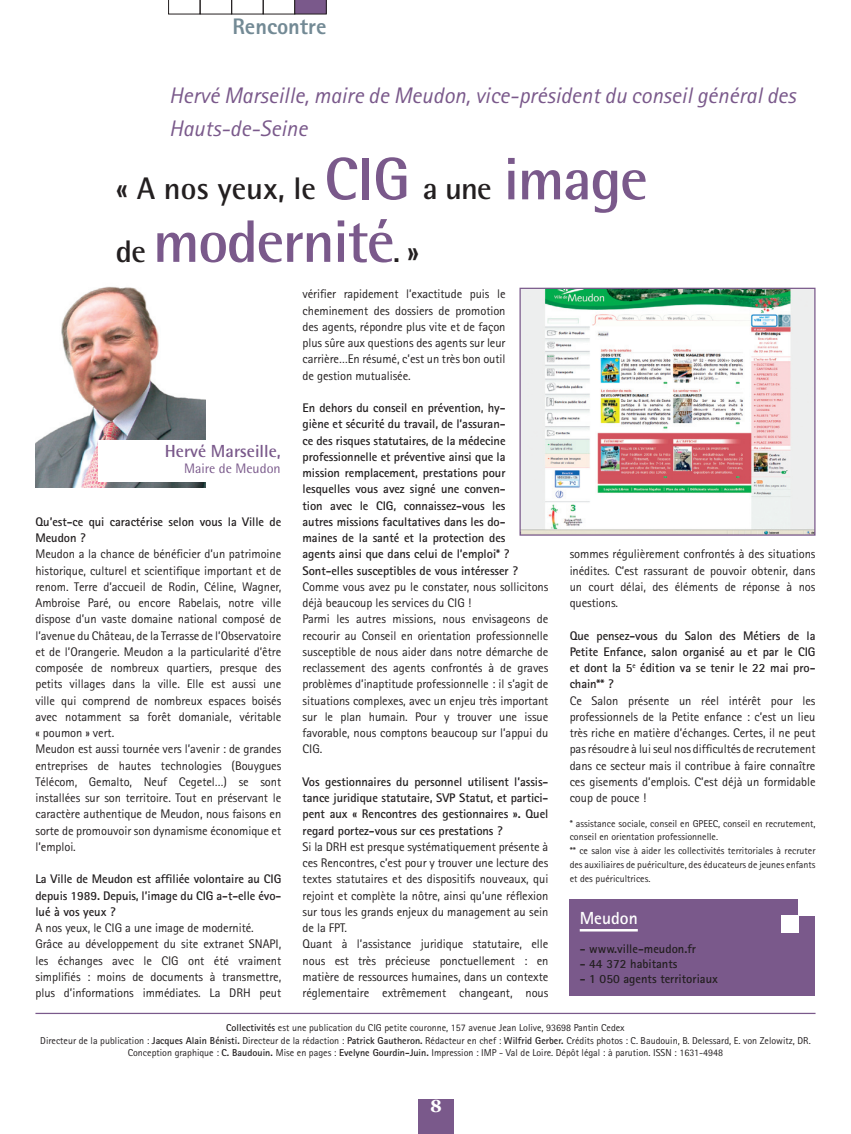
<style>
.page{position:relative;width:851px;height:1134px;background:#fff}
.page>*{position:absolute;margin:0;border:0;box-sizing:border-box;transform-origin:0 0}
.t1{font:700 60px "Rotis Semi Sans";letter-spacing:-.025em;color:#7a598b}
.t2{font:700 31.25px "Rotis Semi Sans";color:#231f20}
.t3{font:italic 22.5px/32.5px "Rotis Sans Serif";color:#7a598b}
.t4{font:800 22.5px "Rotis Sans Serif";color:#738a95}
.t5{font:700 17.5px "Rotis Semi Sans";color:#7a598b}
.t6{font:700 17.5px "Rotis Sans Serif";color:#fff}
.t7{font:13.75px "Rotis Semi Sans";color:#7a598b}
.t8{font:12.5px/16.2px "Rotis Sans Serif";letter-spacing:-.005em;color:#231f20}
.t9{font:700 12.5px/16.2px "Rotis Sans Serif";letter-spacing:-.005em;color:#231f20;text-align:justify}
.t10{font:10px/13.8px "Rotis Sans Serif";color:#231f20;text-align:center}
.s1{font-size:60px;color:#7a598b}
.s2{font-size:31.25px;color:#231f20}
.s3{font-weight:700}
</style>
<div class="page">
<svg style="left:168px;top:0;width:158px;height:14px"></svg>
<div style="left:418px;top:1099px;width:35px;height:35px;background:#7a598b"></div>
<div style="left:569px;top:899px;width:245px;height:96px;background:#7a598b"></div>
<hr style="left:579px;top:929px;width:58px;height:2px;background:#fff">
<div style="left:781px;top:916px;width:17px;height:17px;background:#fff"></div>
<div style="left:798px;top:899px;width:17px;height:17px;background:#fff"></div>
<img style="left:35px;top:286px;width:170px;height:201px">
<div style="left:99px;top:440px;width:185px;height:41px;background:#fff"></div>
<hr style="left:35px;top:1013px;width:780px;height:1px;background:#7a598b">
<img style="left:521px;top:290px;width:292px;height:244px">
<div style="left:519px;top:288px;width:296px;height:248px;border:1px solid #7a598b"></div>
<h3 class="t4" style="left:232px;top:12px;width:96px">Rencontre</h3>
<h3 class="t3" style="left:169px;top:80px;width:628px">Hervé Marseille, maire de Meudon, vice-président du conseil général des<br>Hauts-de-Seine</h3>
<h2 class="t2" style="left:116px;top:170px;width:533px">« A nos yeux, le <span class="s1">CIG</span> a une <span class="s1">image</span></h2>
<h1 class="t1" style="left:116px;top:205px;width:305px"><span class="s2">de</span> modernité<span class="s2">. »</span></h1>
<h3 class="t5" style="left:165px;top:440px;width:117px">Hervé Marseille,</h3>
<p class="t7" style="left:184px;top:460px;width:98px">Maire de Meudon</p>
<p class="t9" style="left:35px;top:513px;width:247px">Qu’est-ce qui caractérise selon vous la Ville de<br>Meudon ?</p>
<p class="t8" style="left:35px;top:546px;width:247px">Meudon a la chance de bénéficier d’un patrimoine historique, culturel et scientifique important et de renom. Terre d’accueil de Rodin, Céline, Wagner, Ambroise Paré, ou encore Rabelais, notre ville dispose d’un vaste domaine national composé de l’avenue du Château, de la Terrasse de l’Observatoire et de l’Orangerie. Meudon a la particularité d’être composée de nombreux quartiers, presque des petits villages dans la ville. Elle est aussi une ville qui comprend de nombreux espaces boisés avec notamment sa forêt domaniale, véritable « poumon » vert.<br>Meudon est aussi tournée vers l’avenir : de grandes entreprises de hautes technologies (Bouygues Télécom, Gemalto, Neuf Cegetel…) se sont installées sur son territoire. Tout en préservant le caractère authentique de Meudon, nous faisons en sorte de promouvoir son dynamisme économique et l’emploi.</p>
<p class="t9" style="left:35px;top:871px;width:247px">La Ville de Meudon est affiliée volontaire au CIG depuis 1989. Depuis, l’image du CIG a-t-elle évo&shy;lué à vos yeux ?</p>
<p class="t8" style="left:35px;top:920px;width:247px">A nos yeux, le CIG a une image de modernité.<br>Grâce au développement du site extranet SNAPI, les échanges avec le CIG ont été vraiment simplifiés : moins de documents à transmettre, plus d’informations immédiates. La DRH peut</p>
<p class="t8" style="left:302px;top:286px;width:204px;text-align:justify">vérifier rapidement l’exactitude puis le cheminement des dossiers de promotion des agents, répondre plus vite et de façon plus sûre aux questions des agents sur leur carrière…En résumé, c’est un très bon outil de gestion mutualisée.</p>
<p class="t9" style="left:302px;top:400px;width:217px;text-align:left">En dehors du conseil en prévention, hy&shy;giène et sécurité du travail, de l’assuran&shy;ce des risques statutaires, de la médecine professionnelle et préventive ainsi que la mission remplacement, prestations pour lesquelles vous avez signé une conven&shy;tion avec le CIG, connaissez-vous les autres missions facultatives dans les do&shy;maines de la santé et la protection des agents ainsi que dans celui de l’emploi* ?<br>Sont-elles susceptibles de vous intéresser ?</p>
<p class="t8" style="left:302px;top:578px;width:247px">Comme vous avez pu le constater, nous sollicitons déjà beaucoup les services du CIG !<br>Parmi les autres missions, nous envisageons de recourir au Conseil en orientation professionnelle susceptible de nous aider dans notre démarche de reclassement des agents confrontés à de graves problèmes d’inaptitude professionnelle : il s’agit de situations complexes, avec un enjeu très important sur le plan humain. Pour y trouver une issue favorable, nous comptons beaucoup sur l’appui du CIG.</p>
<p class="t9" style="left:302px;top:773px;width:247px">Vos gestionnaires du personnel utilisent l’assis&shy;tance juridique statutaire, SVP Statut, et partici&shy;pent aux « Rencontres des gestionnaires ». Quel regard portez-vous sur ces prestations ?</p>
<p class="t8" style="left:302px;top:838px;width:247px">Si la DRH est presque systématiquement présente à ces Rencontres, c’est pour y trouver une lecture des textes statutaires et des dispositifs nouveaux, qui rejoint et complète la nôtre, ainsi qu’une réflexion sur tous les grands enjeux du management au sein de la FPT.<br>Quant à l’assistance juridique statutaire, elle nous est très précieuse ponctuellement : en matière de ressources humaines, dans un contexte réglementaire extrêmement changeant, nous</p>
<p class="t8" style="left:569px;top:546px;width:247px;text-align:justify">sommes régulièrement confrontés à des situations inédites. C’est rassurant de pouvoir obtenir, dans un court délai, des éléments de réponse à nos questions.</p>
<p class="t9" style="left:569px;top:627px;width:247px">Que pensez-vous du Salon des Métiers de la Petite Enfance, salon organisé au et par le CIG et dont la 5<sup>e</sup> édition va se tenir le 22 mai pro&shy;chain** ?</p>
<p class="t8" style="left:569px;top:692px;width:247px;text-align:justify">Ce Salon présente un réel intérêt pour les professionnels de la Petite enfance : c’est un lieu très riche en matière d’échanges. Certes, il ne peut pas résoudre à lui seul nos difficultés de recrutement dans ce secteur mais il contribue à faire connaître ces gisements d’emplois. C’est déjà un formidable coup de pouce !</p>
<p class="t10" style="left:569px;top:816px;width:247px;text-align:left">* assistance sociale, conseil en GPEEC, conseil en recrutement, conseil en orientation professionnelle.<br>** ce salon vise à aider les collectivités territoriales à recruter des auxiliaires de puériculture, des éducateurs de jeunes enfants et des puéricultrices.</p>
<h3 class="t6" style="left:579px;top:907px;width:60px">Meudon</h3>
<p class="t9" style="left:579px;top:940px;width:118px">- www.ville-meudon.fr</p>
<p class="t9" style="left:579px;top:955px;width:99px">- 44 372 habitants</p>
<p class="t9" style="left:579px;top:970px;width:140px">- 1 050 agents territoriaux</p>
<p class="t10" style="left:40px;top:1021px;width:771px;line-height:12.5px"><span class="s3">Collectivités</span> est une publication du CIG petite couronne, 157 avenue Jean Lolive, 93698 Pantin Cedex<br>Directeur de la publication : <span class="s3">Jacques Alain Bénisti.</span> Directeur de la rédaction : <span class="s3">Patrick Gautheron.</span> Rédacteur en chef : <span class="s3">Wilfrid Gerber.</span> Crédits photos : C. Baudouin, B. Delessard, E. von Zelowitz, DR.<br>Conception graphique : <span class="s3">C. Baudouin.</span> Mise en pages : <span class="s3">Evelyne Gourdin-Juin.</span> Impression : IMP - Val de Loire. Dépôt légal : à parution. ISSN : 1631-4948</p>
</div>
